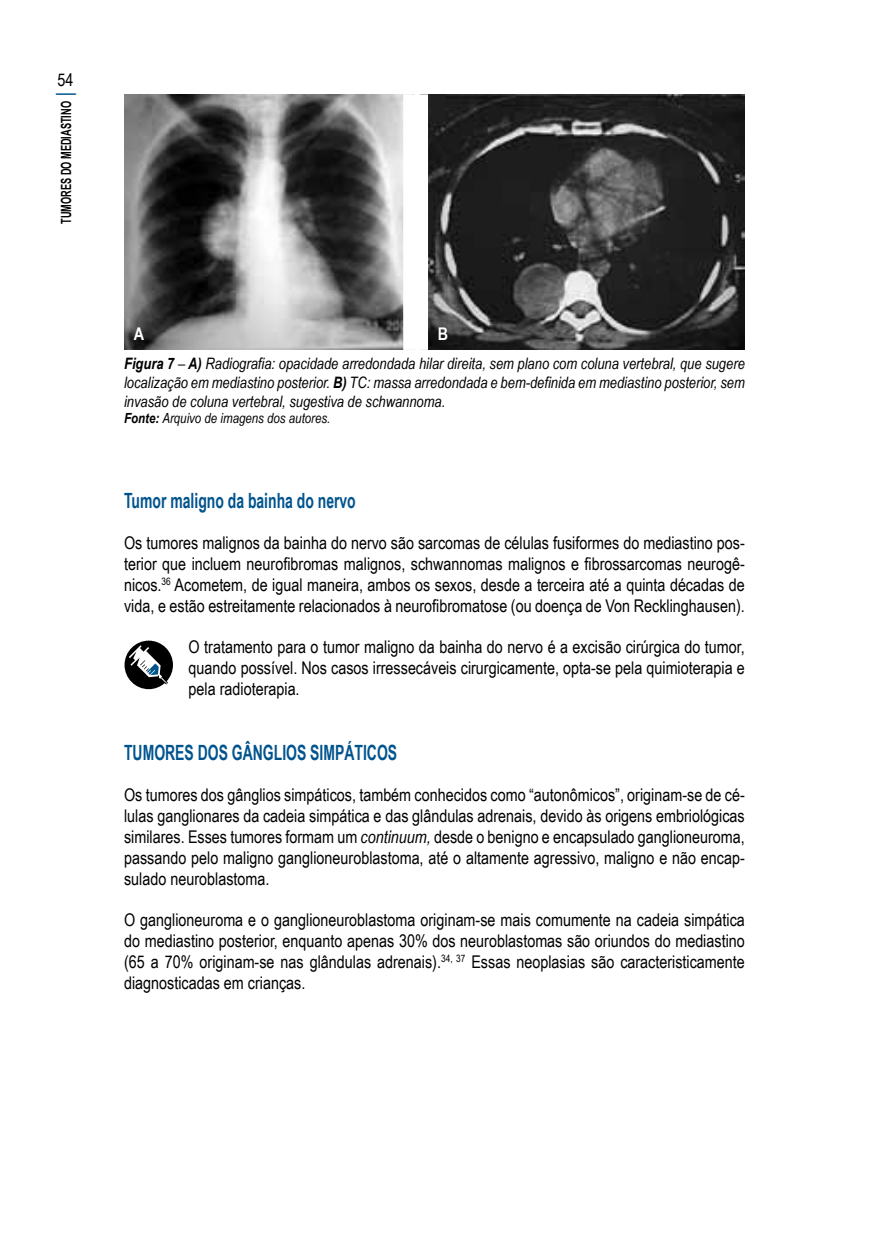
<style>
.page{position:relative;width:869px;height:1241px;background:#fff}
.page>*{position:absolute;margin:0;border:0;box-sizing:border-box;transform-origin:0 0}
.t1{font:700 21px "Arial Narrow";color:#00548e;scale:.81 1}
.t2{font:700 21px "Arial Narrow";letter-spacing:.07em;color:#00548e;scale:.81 1}
.t3{font:17.5px/21px "Arial Narrow";color:#000;text-align:justify}
.t4{font:700 17.5px "Arial Narrow";color:#fff}
.t5{font:italic 15.75px/18.9px "Arial Narrow";color:#000;text-align:justify}
.t6{font:italic 14px "Arial Narrow";color:#000}
.t7{font:700 14px "Arial Narrow";color:#000;scale:.8 1}
.s1{font-size:21px;color:#00548e}
.s2{font-weight:700}
.s3{font-style:italic}
</style>
<div class="page">
<img style="left:124px;top:95px;width:620px;height:254px">
<div style="left:403px;top:94px;width:25px;height:256px;background:#fff"></div>
<svg style="left:124px;top:640px;width:49px;height:49px"></svg>
<p class="t3" style="left:57px;top:69px;width:17px">54</p>
<p class="t7" style="left:56px;top:224px;width:166px;rotate:-90deg">TUMORES DO MEDIASTINO <span class="s1">|</span></p>
<p class="t4" style="left:134px;top:320px;width:12px">A</p>
<p class="t4" style="left:438px;top:320px;width:10px">b</p>
<p class="t5" style="left:124px;top:353px;width:622px"><span class="s2">Figura 7</span> – <span class="s2">A)</span> Radiografia: opacidade arredondada hilar direita, sem plano com coluna vertebral, que sugere localização em mediastino posterior. <span class="s2">B)</span> TC: massa arredondada e bem-definida em mediastino posterior, sem invasão de coluna vertebral, sugestiva de schwannoma.</p>
<p class="t6" style="left:124px;top:409px;width:208px"><span class="s2">Fonte:</span> Arquivo de imagens dos autores.</p>
<p class="t1" style="left:124px;top:485px;width:287px">Tumor maligno da bainha do nervo</p>
<p class="t3" style="left:124px;top:531px;width:622px">Os tumores malignos da bainha do nervo são sarcomas de células fusiformes do mediastino pos&shy;terior que incluem neurofibromas malignos, schwannomas malignos e fibrossarcomas neurogê&shy;nicos.<sup>36</sup> Acometem, de igual maneira, ambos os sexos, desde a terceira até a quinta décadas de vida, e estão estreitamente relacionados à neurofibromatose (ou doença de Von Recklinghausen).</p>
<p class="t3" style="left:188px;top:635px;width:557px">O tratamento para o tumor maligno da bainha do nervo é a excisão cirúrgica do tumor, quando possível. Nos casos irressecáveis cirurgicamente, opta-se pela quimioterapia e pela radioterapia.</p>
<p class="t1" style="left:124px;top:736px;width:25px">Tumor</p>
<p class="t2" style="left:175px;top:736px;width:275px">ES doSgânglioSSimpáticoS</p>
<p class="t3" style="left:124px;top:783px;width:622px">Os tumores dos gânglios simpáticos, também conhecidos como “autonômicos”, originam-se de cé&shy;lulas ganglionares da cadeia simpática e das glândulas adrenais, devido às origens embriológicas similares. Esses tumores formam um <span class="s3">continuum,</span> desde o benigno e encapsulado ganglioneuroma, passando pelo maligno ganglioneuroblastoma, até o altamente agressivo, maligno e não encap&shy;sulado neuroblastoma.</p>
<p class="t3" style="left:124px;top:908px;width:622px">O ganglioneuroma e o ganglioneuroblastoma originam-se mais comumente na cadeia simpática do mediastino posterior, enquanto apenas 30% dos neuroblastomas são oriundos do mediastino (65 a 70% originam-se nas glândulas adrenais).<sup>34,</sup> <sup>37</sup> Essas neoplasias são caracteristicamente diagnosticadas em crianças.</p>
</div>
